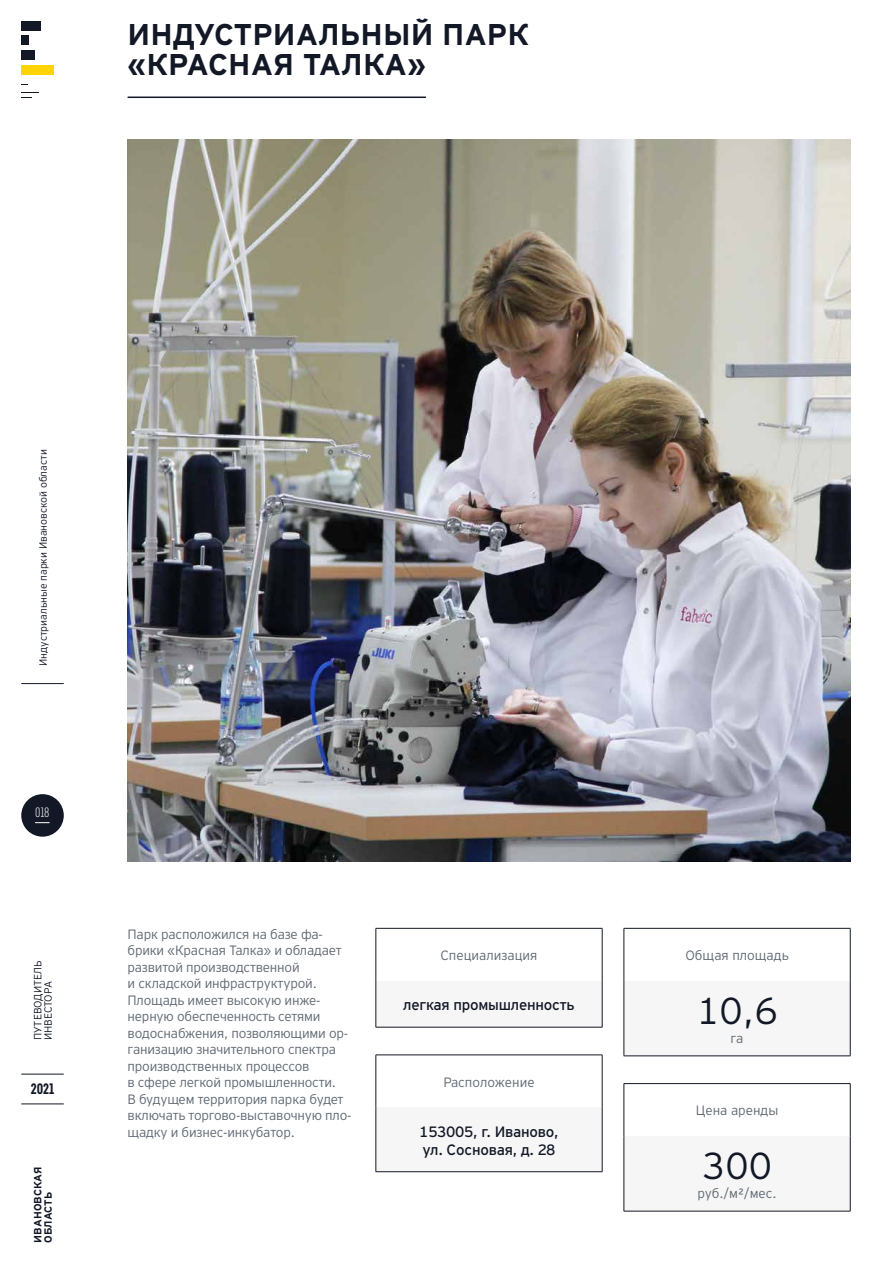
<style>
.page{position:relative;width:893px;height:1263px;background:#fff}
.page>*{position:absolute;margin:0;border:0;box-sizing:border-box;transform-origin:0 0}
.t1{font:300 37.5px "EY Interstate";color:#131826}
.t2{font:700 30px/30px "EY Interstate";color:#131826}
.t3{font:15px/18px "EY Interstate";letter-spacing:-.015em;color:#131826}
.t4{font:900 15px "RF Rufo";color:#131826}
.t5{font:300 13.5px/16.5px "EY Interstate";letter-spacing:-.015em;color:#5f6872}
.t6{font:300 13.5px "RF Rufo";color:#fff}
.t7{font:300 10.5px/10.5px "EY Interstate";color:#131826}
.t8{font:700 10.5px/10.5px "EY Interstate";color:#131826}
</style>
<div class="page">
<div style="left:21px;top:65px;width:33px;height:9px;background:#ffd400"></div>
<div style="left:21px;top:21px;width:20px;height:9px;background:#131826"></div>
<div style="left:21px;top:51px;width:14px;height:9px;background:#131826"></div>
<div style="left:21px;top:36px;width:8px;height:9px;background:#131826"></div>
<hr style="left:21px;top:1074px;width:43px;height:1px;background:#131826">
<hr style="left:21px;top:1104px;width:43px;height:1px;background:#131826">
<div style="left:21px;top:794px;width:43px;height:43px;background:#131826;border-radius:50%"></div>
<svg style="left:35px;top:822px;width:15px;height:1px"></svg>
<hr style="left:21px;top:683px;width:43px;height:1px;background:#131826">
<hr style="left:128px;top:97px;width:298px;height:1px;background:#131826">
<div style="left:376px;top:981px;width:226px;height:46px;background:#f6f6f6"></div>
<hr style="left:376px;top:928px;width:226px;height:1px;background:#131826">
<hr style="left:376px;top:928px;width:1px;height:53px;background:#131826">
<hr style="left:602px;top:928px;width:1px;height:53px;background:#131826">
<hr style="left:376px;top:981px;width:1px;height:46px;background:#131826">
<hr style="left:602px;top:981px;width:1px;height:46px;background:#131826">
<hr style="left:376px;top:1027px;width:226px;height:1px;background:#131826">
<div style="left:376px;top:1108px;width:226px;height:64px;background:#f6f6f6"></div>
<hr style="left:376px;top:1055px;width:226px;height:1px;background:#131826">
<hr style="left:376px;top:1055px;width:1px;height:53px;background:#131826">
<hr style="left:602px;top:1055px;width:1px;height:53px;background:#131826">
<hr style="left:376px;top:1108px;width:1px;height:63px;background:#131826">
<hr style="left:602px;top:1108px;width:1px;height:63px;background:#131826">
<hr style="left:376px;top:1171px;width:226px;height:1px;background:#131826">
<div style="left:624px;top:981px;width:226px;height:75px;background:#f6f6f6"></div>
<hr style="left:624px;top:928px;width:226px;height:1px;background:#131826">
<hr style="left:624px;top:928px;width:1px;height:53px;background:#131826">
<hr style="left:850px;top:928px;width:1px;height:53px;background:#131826">
<hr style="left:624px;top:981px;width:1px;height:75px;background:#131826">
<hr style="left:850px;top:981px;width:1px;height:75px;background:#131826">
<hr style="left:624px;top:1055px;width:226px;height:1px;background:#131826">
<div style="left:624px;top:1136px;width:226px;height:75px;background:#f6f6f6"></div>
<hr style="left:624px;top:1083px;width:226px;height:1px;background:#131826">
<hr style="left:624px;top:1084px;width:1px;height:52px;background:#131826">
<hr style="left:850px;top:1084px;width:1px;height:52px;background:#131826">
<hr style="left:624px;top:1136px;width:1px;height:75px;background:#131826">
<hr style="left:850px;top:1136px;width:1px;height:75px;background:#131826">
<hr style="left:624px;top:1211px;width:226px;height:1px;background:#131826">
<img style="left:128px;top:139px;width:722px;height:722px">
<h2 class="t2" style="left:128px;top:18px;width:403px">ИНДУСТРИАЛЬНЫЙ ПАРК «КРАСНАЯ ТАЛКА»</h2>
<p class="t7" style="left:37px;top:666px;width:218px;rotate:-90deg">Индустриальные парки Ивановской области</p>
<p class="t6" style="left:35px;top:805px;width:16px">018</p>
<p class="t7" style="left:32px;top:1040px;width:81px;rotate:-90deg">ПУТЕВОДИТЕЛЬ<br>ИНВЕСТОРА</p>
<p class="t4" style="left:31px;top:1080px;width:25px">2021</p>
<p class="t8" style="left:32px;top:1242px;width:77px;rotate:-90deg">ИВАНОВСКАЯ<br>ОБЛАСТЬ</p>
<p class="t5" style="left:128px;top:925px;width:225px">Парк расположился на базе фа&shy;брики «Красная Талка» и обладает развитой производственной<br>и складской инфраструктурой.<br>Площадь имеет высокую инже&shy;нерную обеспеченность сетями водоснабжения, позволяющими ор&shy;ганизацию значительного спектра производственных процессов<br>в сфере легкой промышленности.<br>В будущем территория парка будет включать торгово-выставочную пло&shy;щадку и бизнес-инкубатор.</p>
<p class="t5" style="left:440px;top:946px;width:99px">Специализация</p>
<p class="t3" style="left:403px;top:995px;width:173px">легкая промышленность</p>
<p class="t5" style="left:443px;top:1073px;width:93px">Расположение</p>
<p class="t3" style="left:419px;top:1121px;width:141px">153005, г. Иваново, ул. Сосновая, д. 28</p>
<p class="t5" style="left:685px;top:946px;width:105px">Общая площадь</p>
<h1 class="t1" style="left:696px;top:984px;width:83px">10,6</h1>
<p class="t5" style="left:731px;top:1029px;width:14px">га</p>
<p class="t5" style="left:696px;top:1101px;width:84px">Цена аренды</p>
<h1 class="t1" style="left:702px;top:1139px;width:71px">300</h1>
<p class="t5" style="left:697px;top:1184px;width:81px">руб./м²/мес.</p>
</div>
